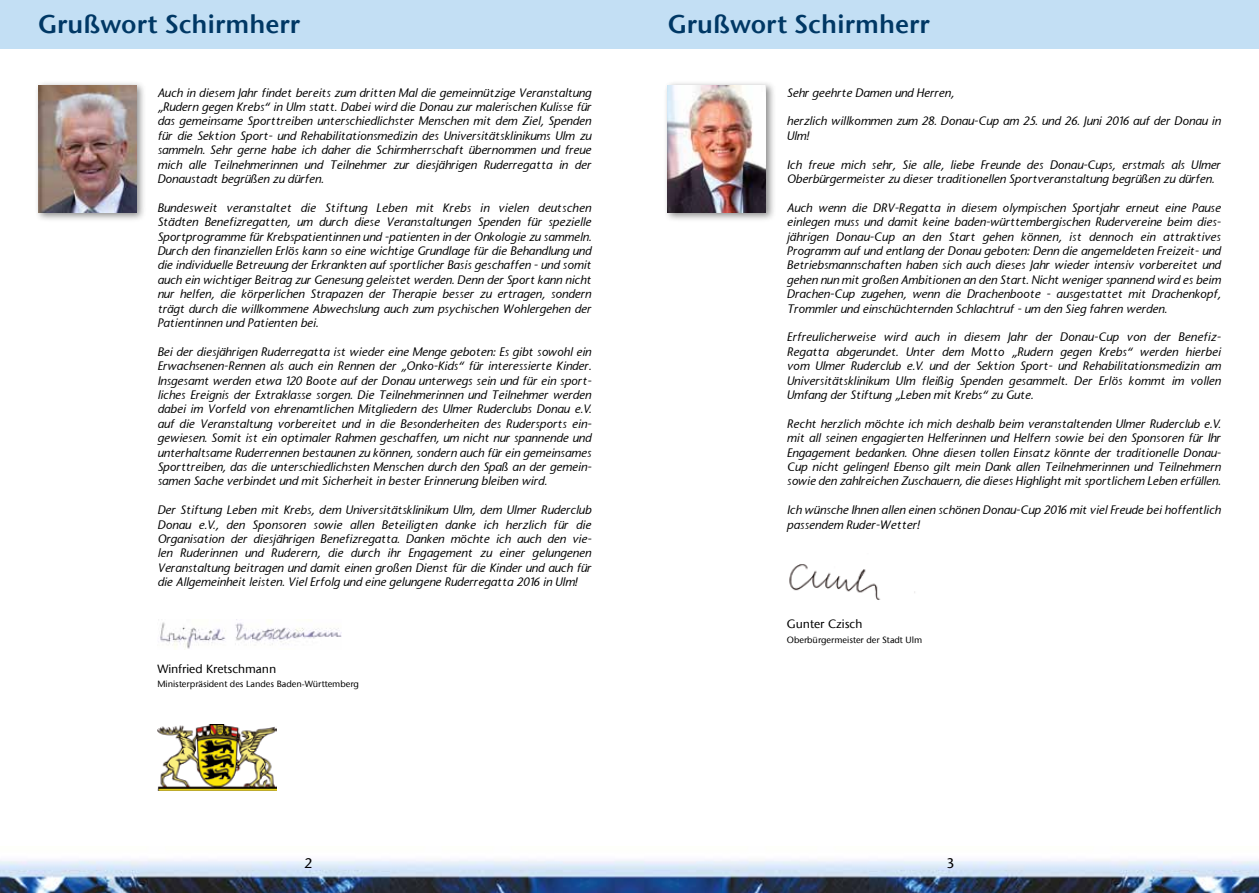
<style>
.page{position:relative;width:1259px;height:893px;background:#fff}
.page>*{position:absolute;margin:0;border:0;box-sizing:border-box;transform-origin:0 0}
.t1{font:25.5px "ITC Stone Sans Com Semi";color:#003865}
.t2{font:500 13.5px "Stone Sans";color:#000}
.t3{font:italic 500 12px/14.4px "Stone Sans";color:#000;text-align:justify}
.t4{font:500 12px "ITC Stone Sans Com";color:#000}
.t5{font:500 9px "ITC Stone Sans Com";color:#000}
</style>
<div class="page">
<div style="left:0;top:0;width:1259px;height:49px;background:#c3dff4"></div>
<img style="left:0;top:860px;width:1259px;height:33px">
<div style="left:663px;top:81px;width:113px;height:142px;background:#000;opacity:.45"></div>
<img style="left:668px;top:85px;width:97px;height:128px">
<div style="left:34px;top:81px;width:112px;height:142px;background:#000;opacity:.45"></div>
<img style="left:38px;top:85px;width:98px;height:128px">
<img style="left:160px;top:622px;width:181px;height:27px">
<img style="left:157px;top:724px;width:119px;height:66px">
<img style="left:789px;top:564px;width:126px;height:36px">
<h1 class="t1" style="left:38px;top:9px;width:263px">Grußwort Schirmherr</h1>
<h1 class="t1" style="left:668px;top:9px;width:263px">Grußwort Schirmherr</h1>
<p class="t3" style="left:157px;top:85px;width:435px">Auch in diesem Jahr findet bereits zum dritten Mal die gemeinnützige Veranstaltung „Rudern gegen Krebs“ in Ulm statt. Dabei wird die Donau zur malerischen Kulisse für das gemeinsame Sporttreiben unterschiedlichster Menschen mit dem Ziel, Spenden für die Sektion Sport- und Rehabilitationsmedizin des Universitätsklinikums Ulm zu sammeln. Sehr gerne habe ich daher die Schirmherrschaft übernommen und freue mich alle Teilnehmerinnen und Teilnehmer zur diesjährigen Ruderregatta in der Donaustadt begrüßen zu dürfen.</p>
<p class="t3" style="left:157px;top:200px;width:435px">Bundesweit veranstaltet die Stiftung Leben mit Krebs in vielen deutschen Städten Benefizregatten, um durch diese Veranstaltungen Spenden für spezielle Sportprogramme für Krebspatientinnen und -patienten in der Onkologie zu sammeln.<br>Durch den finanziellen Erlös kann so eine wichtige Grundlage für die Behandlung und die individuelle Betreuung der Erkrankten auf sportlicher Basis geschaffen - und somit auch ein wichtiger Beitrag zur Genesung geleistet werden. Denn der Sport kann nicht nur helfen, die körperlichen Strapazen der Therapie besser zu ertragen, sondern trägt durch die willkommene Abwechslung auch zum psychischen Wohlergehen der Patientinnen und Patienten bei.</p>
<p class="t3" style="left:157px;top:344px;width:435px">Bei der diesjährigen Ruderregatta ist wieder eine Menge geboten: Es gibt sowohl ein Erwachsenen-Rennen als auch ein Rennen der „Onko-Kids“ für interessierte Kinder.<br>Insgesamt werden etwa 120 Boote auf der Donau unterwegs sein und für ein sport&shy;liches Ereignis der Extraklasse sorgen. Die Teilnehmerinnen und Teilnehmer werden dabei im Vorfeld von ehrenamtlichen Mitgliedern des Ulmer Ruderclubs Donau e.V. auf die Veranstaltung vorbereitet und in die Besonderheiten des Rudersports ein&shy;gewiesen. Somit ist ein optimaler Rahmen geschaffen, um nicht nur spannende und unterhaltsame Ruderrennen bestaunen zu können, sondern auch für ein gemeinsames Sporttreiben, das die unterschiedlichsten Menschen durch den Spaß an der gemein&shy;samen Sache verbindet und mit Sicherheit in bester Erinnerung bleiben wird.</p>
<p class="t3" style="left:157px;top:503px;width:435px">Der Stiftung Leben mit Krebs, dem Universitätsklinikum Ulm, dem Ulmer Ruderclub Donau e.V., den Sponsoren sowie allen Beteiligten danke ich herzlich für die Organisation der diesjährigen Benefizregatta. Danken möchte ich auch den vie&shy;len Ruderinnen und Ruderern, die durch ihr Engagement zu einer gelungenen Veranstaltung beitragen und damit einen großen Dienst für die Kinder und auch für die Allgemeinheit leisten. Viel Erfolg und eine gelungene Ruderregatta 2016 in Ulm!</p>
<p class="t4" style="left:157px;top:661px;width:120px">Winfried Kretschmann</p>
<p class="t5" style="left:157px;top:678px;width:203px">Ministerpräsident des Landes Baden-Württemberg</p>
<p class="t3" style="left:787px;top:85px;width:168px">Sehr geehrte Damen und Herren,</p>
<p class="t3" style="left:787px;top:114px;width:435px">herzlich willkommen zum 28. Donau-Cup am 25. und 26. Juni 2016 auf der Donau in<br>Ulm!</p>
<p class="t3" style="left:787px;top:157px;width:435px">Ich freue mich sehr, Sie alle, liebe Freunde des Donau-Cups, erstmals als Ulmer<br>Oberbürgermeister zu dieser traditionellen Sportveranstaltung begrüßen zu dürfen.</p>
<p class="t3" style="left:787px;top:200px;width:435px">Auch wenn die DRV-Regatta in diesem olympischen Sportjahr erneut eine Pause einlegen muss und damit keine baden-württembergischen Rudervereine beim dies&shy;jährigen Donau-Cup an den Start gehen können, ist dennoch ein attraktives Programm auf und entlang der Donau geboten: Denn die angemeldeten Freizeit- und Betriebsmannschaften haben sich auch dieses Jahr wieder intensiv vorbereitet und gehen nun mit großen Ambitionen an den Start. Nicht weniger spannend wird es beim Drachen-Cup zugehen, wenn die Drachenboote - ausgestattet mit Drachenkopf, Trommler und einschüchternden Schlachtruf - um den Sieg fahren werden.</p>
<p class="t3" style="left:787px;top:330px;width:435px">Erfreulicherweise wird auch in diesem Jahr der Donau-Cup von der Benefiz-Regatta abgerundet. Unter dem Motto „Rudern gegen Krebs“ werden hierbei vom Ulmer Ruderclub e.V. und der Sektion Sport- und Rehabilitationsmedizin am Universitätsklinikum Ulm fleißig Spenden gesammelt. Der Erlös kommt im vollen Umfang der Stiftung „Leben mit Krebs“ zu Gute.</p>
<p class="t3" style="left:787px;top:416px;width:435px">Recht herzlich möchte ich mich deshalb beim veranstaltenden Ulmer Ruderclub e.V. mit all seinen engagierten Helferinnen und Helfern sowie bei den Sponsoren für Ihr Engagement bedanken. Ohne diesen tollen Einsatz könnte der traditionelle Donau-Cup nicht gelingen! Ebenso gilt mein Dank allen Teilnehmerinnen und Teilnehmern sowie den zahlreichen Zuschauern, die dieses Highlight mit sportlichem Leben erfüllen.</p>
<p class="t3" style="left:787px;top:503px;width:435px">Ich wünsche Ihnen allen einen schönen Donau-Cup 2016 mit viel Freude bei hoffentlich passendem Ruder-Wetter!</p>
<p class="t4" style="left:787px;top:617px;width:77px">Gunter Czisch</p>
<p class="t5" style="left:787px;top:635px;width:137px">Oberbürgermeister der Stadt Ulm</p>
<p class="t2" style="left:304px;top:855px;width:10px">2</p>
<p class="t2" style="left:947px;top:855px;width:9px">3</p>
</div>
